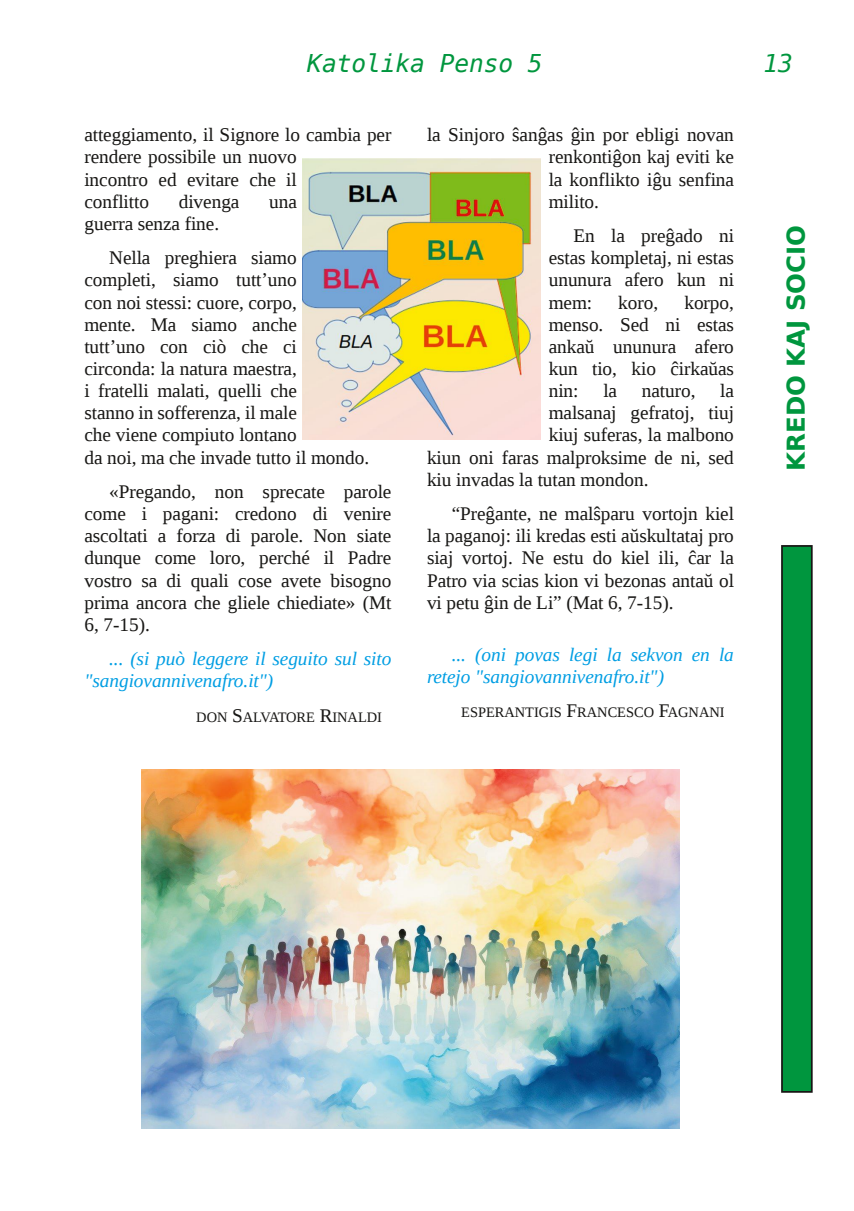
<style>
.page{position:relative;width:854px;height:1211px;background:#fff}
.page>*{position:absolute;margin:0;border:0;box-sizing:border-box;transform-origin:0 0}
.t1{font:italic 24.5px "DejaVu Sans Mono";color:#00963e}
.t2{font:700 24.5px "DejaVu Sans";letter-spacing:-.005em;color:#00963e}
.t3{font:19.25px/22.1px "Liberation Serif";letter-spacing:-.005em;color:#181715;text-align:justify}
.t4{font:italic 19.25px/22.1px "Liberation Serif";letter-spacing:-.005em;color:#009ee3}
.t5{font:14.35px "Liberation Serif";letter-spacing:-.005em;color:#181715}
.s1{font-size:19.25px}
</style>
<div class="page">
<div style="left:781px;top:546px;width:30px;height:545px;background:#00963e"></div>
<div style="left:780px;top:545px;width:32px;height:547px;border:2px solid #181715"></div>
<img style="left:303px;top:159px;width:237px;height:281px">
<img style="left:141px;top:769px;width:538px;height:359px">
<p class="t1" style="left:307px;top:50px;width:237px">Katolika Penso 5</p>
<p class="t1" style="left:763px;top:50px;width:31px">13</p>
<p class="t3" style="left:84px;top:124px;width:308px;text-align:left">atteggiamento, il Signore lo cambia per rendere possibile un nuovo<br>incontro ed evitare che il<br>conflitto</p>
<p class="t3" style="left:179px;top:190px;width:62px">divenga</p>
<p class="t3" style="left:269px;top:190px;width:29px">una</p>
<p class="t3" style="left:109px;top:206px;width:189px;line-height:34.5px;text-indent:-25px">guerra senza fine.<br>Nella preghiera siamo</p>
<p class="t3" style="left:84px;top:269px;width:286px;text-align:left">completi, siamo tutt’uno<br>con noi stessi: cuore, corpo,<br>mente. Ma siamo anche<br>tutt’uno con ciò che ci circonda: la natura maestra,<br>i fratelli malati, quelli che<br>stanno in sofferenza, il male<br>che viene compiuto lontano<br>da noi, ma che invade tutto il mondo.</p>
<p class="t3" style="left:84px;top:480px;width:308px;text-indent:25px">«Pregando, non sprecate parole come i pagani: credono di venire ascoltati a forza di parole. Non siate dunque come loro, perché il Padre vostro sa di quali cose avete bisogno prima ancora che gliele chiediate» (Mt 6, 7-15).</p>
<p class="t4" style="left:84px;top:647px;width:308px;text-indent:25px">... (si può leggere il seguito sul sito "sangiovannivenafro.it")</p>
<p class="t5" style="left:196px;top:709px;width:187px">DON <span class="s1">S</span>ALVATORE <span class="s1">R</span>INALDI</p>
<p class="t3" style="left:548px;top:124px;width:187px;text-indent:-122px">la Sinjoro ŝanĝas ĝin por ebligi novan renkontiĝon kaj eviti ke la konflikto iĝu senfina milito.</p>
<p class="t3" style="left:548px;top:224px;width:187px;text-indent:25px">En la preĝado ni estas kompletaj, ni estas ununura afero kun ni mem:</p>
<p class="t3" style="left:548px;top:291px;width:187px;text-indent:136px">korpo, menso. Sed ni estas ankaŭ ununura afero kun tio, kio ĉirkaŭas nin:</p>
<p class="t3" style="left:618px;top:291px;width:41px">koro,</p>
<p class="t3" style="left:603px;top:379px;width:15px">la</p>
<p class="t3" style="left:641px;top:379px;width:55px">naturo,</p>
<p class="t3" style="left:720px;top:379px;width:15px">la</p>
<p class="t3" style="left:548px;top:402px;width:187px">malsanaj gefratoj, tiuj</p>
<p class="t3" style="left:548px;top:424px;width:187px">kiuj suferas, la malbono</p>
<p class="t3" style="left:427px;top:446px;width:308px">kiun oni faras malproksime de ni, sed</p>
<p class="t3" style="left:427px;top:468px;width:223px">kiu invadas la tutan mondon.</p>
<p class="t3" style="left:427px;top:502px;width:308px;text-indent:25px">“Preĝante, ne malŝparu vortojn kiel la paganoj: ili kredas esti aŭskultataj pro siaj vortoj. Ne estu do kiel ili, ĉar la Patro via scias kion vi bezonas antaŭ ol vi petu ĝin de Li” (Mat 6, 7-15).</p>
<p class="t4" style="left:427px;top:643px;width:308px;text-indent:25px">... (oni povas legi la sekvon en la retejo "sangiovannivenafro.it")</p>
<p class="t5" style="left:461px;top:704px;width:265px">ESPERANTIGIS <span class="s1">F</span>RANCESCO <span class="s1">F</span>AGNANI</p>
<p class="t2" style="left:781px;top:470px;width:247px;rotate:-90deg">KREDO KAJ SOCIO</p>
</div>
